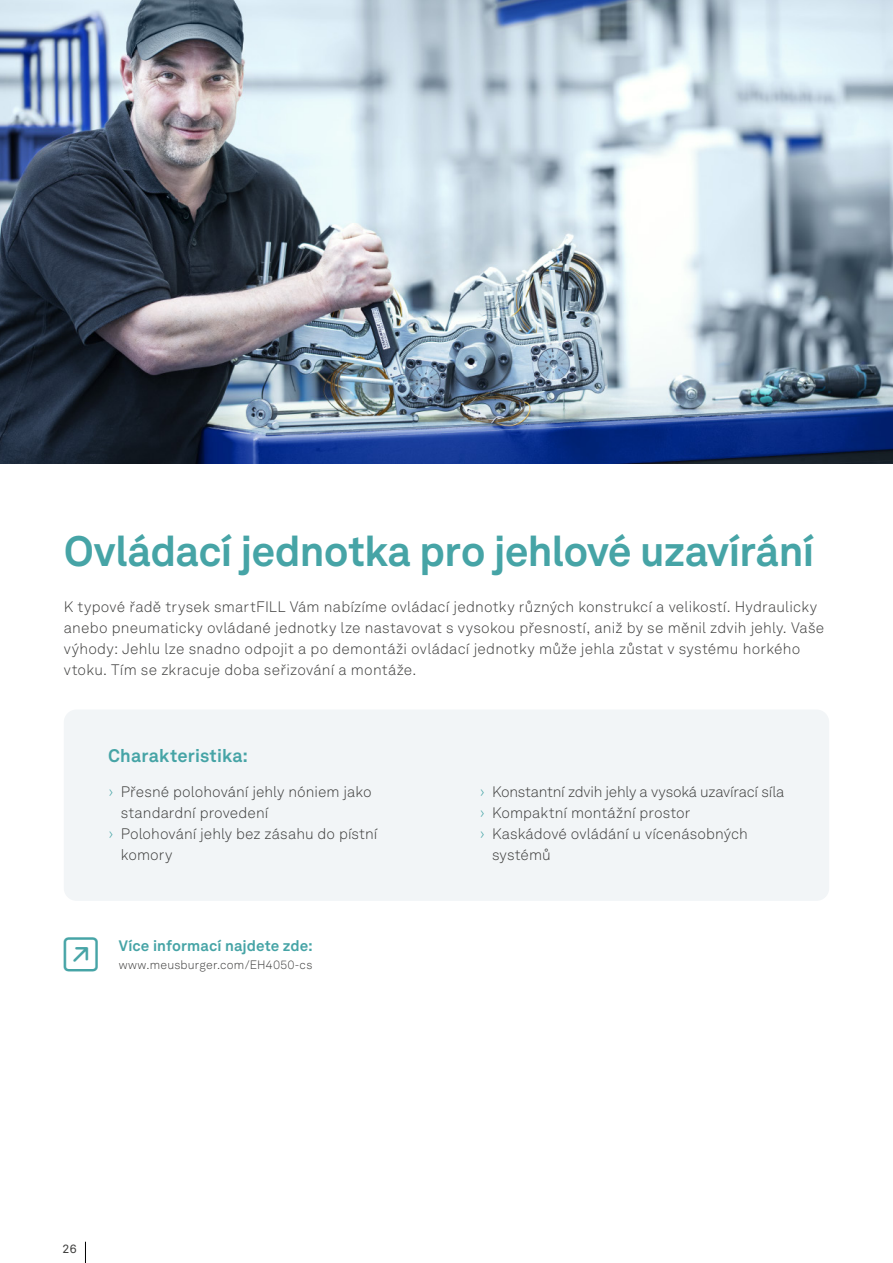
<style>
.page{position:relative;width:893px;height:1263px;background:#fff}
.page>*{position:absolute;margin:0;border:0;box-sizing:border-box;transform-origin:0 0}
.t1{font:700 42px "Akkurat LL";letter-spacing:-.02em;color:#46a4a6}
.t2{font:700 18px "Akkurat LL";letter-spacing:.01em;color:#46a4a6}
.t3{font:300 15px/21px "Akkurat LL";letter-spacing:.01em;color:#3d3d3c}
.t4{font:300 15px "Akkurat LL";letter-spacing:-.015em;color:#3d3d3c}
.t5{font:700 15px "Akkurat LL";letter-spacing:.005em;color:#46a4a6}
.t6{font:300 12px "Akkurat LL";letter-spacing:.015em;color:#3d3d3c}
.t7{font:12px "Akkurat Mono LL";color:#3d3d3c}
.s1{color:#46a4a6}
</style>
<div class="page">
<svg style="left:85px;top:1242px;width:1px;height:21px"></svg>
<img style="left:0;top:0;width:893px;height:463px">
<div style="left:64px;top:709px;width:765px;height:192px;background:#f2f5f7;border-radius:13px"></div>
<h1 class="t1" style="left:64px;top:519px;width:752px">Ovládací jednotka pro jehlové uzavírání</h1>
<p class="t3" style="left:64px;top:596px;width:762px">K typové řadě trysek smartFILL Vám nabízíme ovládací jednotky různých konstrukcí a velikostí. Hydraulicky anebo pneumaticky ovládané jednotky lze nastavovat s vysokou přesností, aniž by se měnil zdvih jehly. Vaše výhody: Jehlu lze snadno odpojit a po demontáži ovládací jednotky může jehla zůstat v systému horkého vtoku. Tím se zkracuje doba seřizování a montáže.</p>
<p class="t2" style="left:108px;top:741px;width:141px">Charakteristika:</p>
<p class="t3" style="left:109px;top:781px;width:264px"><span class="s1">›</span> Přesné polohování jehly nóniem jako</p>
<p class="t3" style="left:121px;top:802px;width:149px">standardní provedení</p>
<p class="t3" style="left:109px;top:823px;width:270px"><span class="s1">›</span> Polohování jehly bez zásahu do pístní</p>
<p class="t3" style="left:121px;top:844px;width:53px">komory</p>
<p class="t5" style="left:119px;top:934px;width:195px">Více informací najdete zde:</p>
<p class="t6" style="left:119px;top:956px;width:195px">www.meusburger.com/EH4050-cs</p>
<p class="t4" style="left:480px;top:781px;width:306px"><span class="s1">›</span> Konstantní zdvih jehly a vysoká uzavírací síla</p>
<p class="t3" style="left:480px;top:802px;width:212px"><span class="s1">›</span> Kompaktní montážní prostor</p>
<p class="t3" style="left:480px;top:823px;width:269px"><span class="s1">›</span> Kaskádové ovládání u vícenásobných</p>
<p class="t3" style="left:492px;top:844px;width:60px">systémů</p>
<p class="t7" style="left:62px;top:1241px;width:16px">26</p>
</div>
